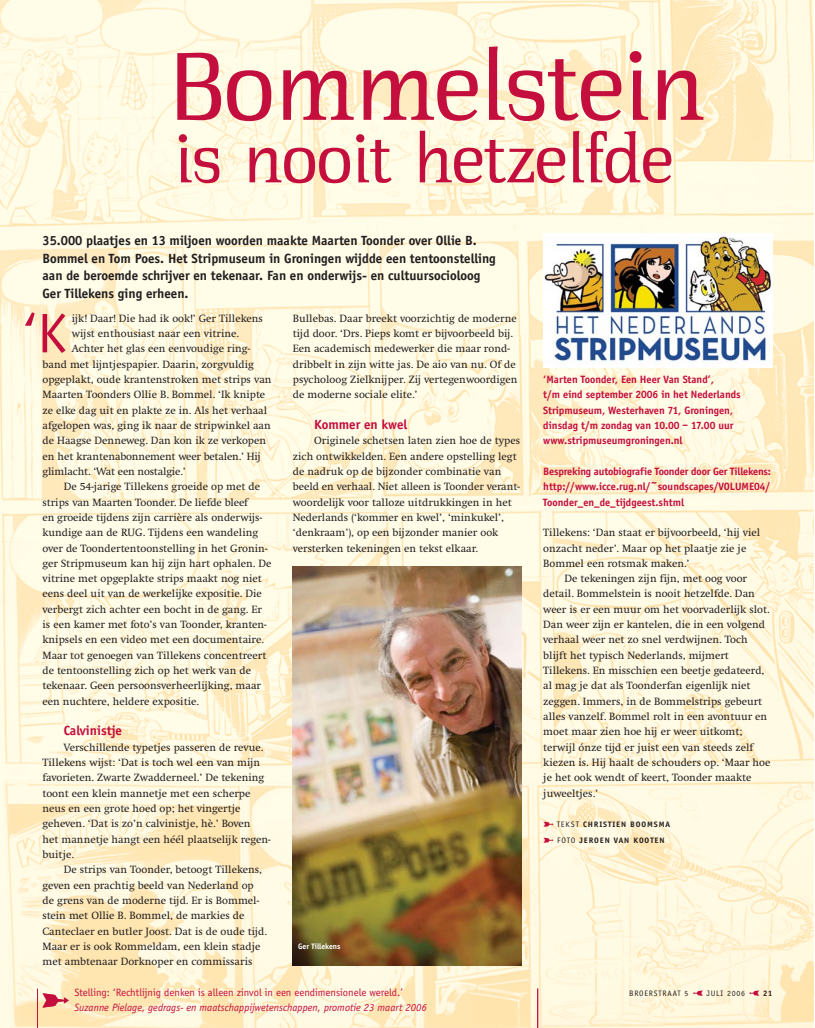
<style>
.page{position:relative;width:815px;height:1028px;background:#fff}
.page>*{position:absolute;margin:0;border:0;box-sizing:border-box;transform-origin:0 0}
.t1{font:100px "Anti Serifa";color:#c40e3d}
.t2{font:70px "Anti Serifa";color:#c40e3d}
.t3{font:57.5px "Officina Sans";color:#c40e3d}
.t4{font:26.25px "Bills DEC Orations";color:#c40e3d}
.t5{font:700 13.75px/17.5px "Officina Sans";color:#231f20}
.t6{font:700 13.75px "Officina Sans";color:#c40e3d}
.t7{font:11px/15.2px "Swift";color:#231f20}
.t8{font:700 11px/15.2px "Officina Sans";color:#c40e3d}
.t9{font:italic 11px "Officina Sans";color:#c40e3d}
.t10{font:11px "Officina Sans";color:#c40e3d}
.t11{font:700 8.12px/15.2px "Officina Sans";letter-spacing:.105em;color:#231f20;scale:1.05 1}
.t12{font:8.12px "Officina Sans";letter-spacing:.095em;color:#231f20}
.t13{font:700 8.12px "Officina Sans";color:#fff}
.s1{font-family:"Bills DEC Orations";font-weight:400;font-size:9.5px;color:#c40e3d}
.s2{font-weight:400}
.s3{font-family:"Bills DEC Orations";font-size:10px;color:#c40e3d}
.s4{font-weight:700}
</style>
<div class="page">
<img style="left:0;top:0;width:814px;height:1027px">
<hr style="left:37px;top:988px;width:1px;height:39px;background:#c40e3d">
<hr style="left:537px;top:988px;width:1px;height:39px;background:#c40e3d">
<img style="left:543px;top:234px;width:229px;height:134px">
<img style="left:293px;top:567px;width:229px;height:398px">
<h1 class="t1" style="left:166px;top:46px;width:539px">Bommelstein</h1>
<h2 class="t2" style="left:175px;top:131px;width:500px">is nooit hetzelfde</h2>
<p class="t5" style="left:43px;top:233px;width:455px">35.000 plaatjes en 13 miljoen woorden maakte Maarten Toonder over Ollie B.<br>Bommel en Tom Poes. Het Stripmuseum in Groningen wijdde een tentoonstelling aan de beroemde schrijver en tekenaar. Fan en onderwijs- en cultuursocioloog Ger Tillekens ging erheen.</p>
<h3 class="t3" style="left:24px;top:311px;width:44px">‘K</h3>
<p class="t7" style="left:72px;top:311px;width:193px">ijk! Daar! Die had ik ook!’ Ger Tillekens</p>
<p class="t7" style="left:72px;top:327px;width:169px">wijst enthousiast naar een vitrine.</p>
<p class="t7" style="left:72px;top:342px;width:180px">Achter het glas een eenvoudige ring-</p>
<p class="t7" style="left:43px;top:357px;width:213px">band met lijntjespapier. Daarin, zorgvuldig</p>
<p class="t7" style="left:43px;top:373px;width:231px">opgeplakt, oude krantenstroken met strips van</p>
<p class="t7" style="left:43px;top:388px;width:224px">Maarten Toonders Ollie B. Bommel. ‘Ik knipte</p>
<p class="t7" style="left:43px;top:403px;width:226px">ze elke dag uit en plakte ze in. Als het verhaal</p>
<p class="t7" style="left:43px;top:418px;width:230px">afgelopen was, ging ik naar de stripwinkel aan</p>
<p class="t7" style="left:43px;top:434px;width:225px">de Haagse Denneweg. Dan kon ik ze verkopen</p>
<p class="t7" style="left:43px;top:449px;width:220px">en het krantenabonnement weer betalen.’ Hij</p>
<p class="t7" style="left:43px;top:464px;width:145px">glimlacht. ‘Wat een nostalgie.’</p>
<p class="t7" style="left:64px;top:480px;width:198px">De 54-jarige Tillekens groeide op met de</p>
<p class="t7" style="left:43px;top:495px;width:207px">strips van Maarten Toonder. De liefde bleef</p>
<p class="t7" style="left:43px;top:510px;width:221px">en groeide tijdens zijn carrière als onderwijs-</p>
<p class="t7" style="left:43px;top:526px;width:217px">kundige aan de RUG. Tijdens een wandeling</p>
<p class="t7" style="left:43px;top:541px;width:226px">over de Toondertentoonstelling in het Gronin-</p>
<p class="t7" style="left:43px;top:556px;width:230px">ger Stripmuseum kan hij zijn hart ophalen. De</p>
<p class="t7" style="left:43px;top:572px;width:221px">vitrine met opgeplakte strips maakt nog niet</p>
<p class="t7" style="left:43px;top:587px;width:221px">eens deel uit van de werkelijke expositie. Die</p>
<p class="t7" style="left:43px;top:602px;width:221px">verbergt zich achter een bocht in de gang. Er</p>
<p class="t7" style="left:43px;top:618px;width:226px">is een kamer met foto’s van Toonder, kranten-</p>
<p class="t7" style="left:43px;top:633px;width:223px">knipsels en een video met een documentaire.</p>
<p class="t7" style="left:43px;top:648px;width:226px">Maar tot genoegen van Tillekens concentreert</p>
<p class="t7" style="left:43px;top:663px;width:210px">de tentoonstelling zich op het werk van de</p>
<p class="t7" style="left:43px;top:679px;width:220px">tekenaar. Geen persoonsverheerlijking, maar</p>
<p class="t7" style="left:43px;top:694px;width:158px">een nuchtere, heldere expositie.</p>
<p class="t6" style="left:64px;top:725px;width:60px">Calvinistje</p>
<p class="t7" style="left:43px;top:740px;width:230px;text-indent:21px">Verschillende typetjes passeren de revue.<br>Tillekens wijst: ‘Dat is toch wel een van mijn favorieten. Zwarte Zwadderneel.’ De tekening toont een klein mannetje met een scherpe neus en een grote hoed op; het vingertje geheven. ‘Dat is zo’n calvinistje, hè.’ Boven<br>het mannetje hangt een héél plaatselijk regen&shy;buitje.</p>
<p class="t7" style="left:43px;top:863px;width:226px;text-indent:21px">De strips van Toonder, betoogt Tillekens, geven een prachtig beeld van Nederland op de grens van de moderne tijd. Er is Bommel&shy;stein met Ollie B. Bommel, de markies de Canteclaer en butler Joost. Dat is de oude tijd.<br>Maar er is ook Rommeldam, een klein stadje met ambtenaar Dorknoper en commissaris</p>
<p class="t7" style="left:293px;top:311px;width:226px">Bullebas. Daar breekt voorzichtig de moderne tijd door. ‘Drs. Pieps komt er bijvoorbeeld bij.<br>Een academisch medewerker die maar rond&shy;dribbelt in zijn witte jas. De aio van nu. Of de psycholoog Zielknijper. Zij vertegenwoordigen de moderne sociale elite.’</p>
<p class="t6" style="left:314px;top:419px;width:94px">Kommer en kwel</p>
<p class="t7" style="left:293px;top:434px;width:229px;text-indent:21px">Originele schetsen laten zien hoe de types zich ontwikkelden. Een andere opstelling legt de nadruk op de bijzonder combinatie van beeld en verhaal. Niet alleen is Toonder verant&shy;woordelijk voor talloze uitdrukkingen in het Nederlands (‘kommer en kwel’, ‘minkukel’, ‘denkraam’), op een bijzonder manier ook versterken tekeningen en tekst elkaar.</p>
<p class="t13" style="left:298px;top:943px;width:44px">Ger Tillekens</p>
<p class="t10" style="left:74px;top:987px;width:330px">Stelling: ‘Rechtlijnig denken is alleen zinvol in een eendimensionele wereld.’</p>
<p class="t9" style="left:74px;top:1003px;width:354px">Suzanne Pielage, gedrags- en maatschappijwetenschappen, promotie 23 maart 2006</p>
<h3 class="t4" style="left:41px;top:990px;width:31px">&gt;</h3>
<p class="t8" style="left:543px;top:372px;width:199px">‘Marten Toonder, Een Heer Van Stand’,<br>t/m eind september 2006 in het Nederlands Stripmuseum, Westerhaven 71, Groningen, dinsdag t/m zondag van 10.00 – 17.00 uur www.stripmuseumgroningen.nl</p>
<p class="t8" style="left:543px;top:464px;width:229px;text-align:justify">Bespreking autobiografie Toonder door Ger Tillekens: http://www.icce.rug.nl/~soundscapes/VOLUME04/ Toonder_en_de_tijdgeest.shtml</p>
<p class="t7" style="left:543px;top:526px;width:219px">Tillekens: ‘Dan staat er bijvoorbeeld, ‘hij viel onzacht neder’. Maar op het plaatje zie je<br>Bommel een rotsmak maken.’</p>
<p class="t7" style="left:543px;top:572px;width:229px;text-indent:21px">De tekeningen zijn fijn, met oog voor detail. Bommelstein is nooit hetzelfde. Dan weer is er een muur om het voorvaderlijk slot.<br>Dan weer zijn er kantelen, die in een volgend verhaal weer net zo snel verdwijnen. Toch blijft het typisch Nederlands, mijmert Tillekens. En misschien een beetje gedateerd, al mag je dat als Toonderfan eigenlijk niet zeggen. Immers, in de Bommelstrips gebeurt alles vanzelf. Bommel rolt in een avontuur en moet maar zien hoe hij er weer uitkomt; terwijl ónze tijd er juist een van steeds zelf kiezen is. Hij haalt de schouders op. ‘Maar hoe je het ook wendt of keert, Toonder maakte juweeltjes.’</p>
<p class="t11" style="left:543px;top:817px;width:122px"><span class="s1">&gt;</span> <span class="s2">TEKST</span> CHRISTIEN BOOMSMA <span class="s1">&gt;</span> <span class="s2">FOTO</span> JEROEN VAN KOOTEN</p>
<p class="t12" style="left:629px;top:989px;width:145px">BROERSTRAAT 5 <span class="s3">&lt;</span> JULI 2006 <span class="s3">&lt;</span> <span class="s4">21</span></p>
</div>
